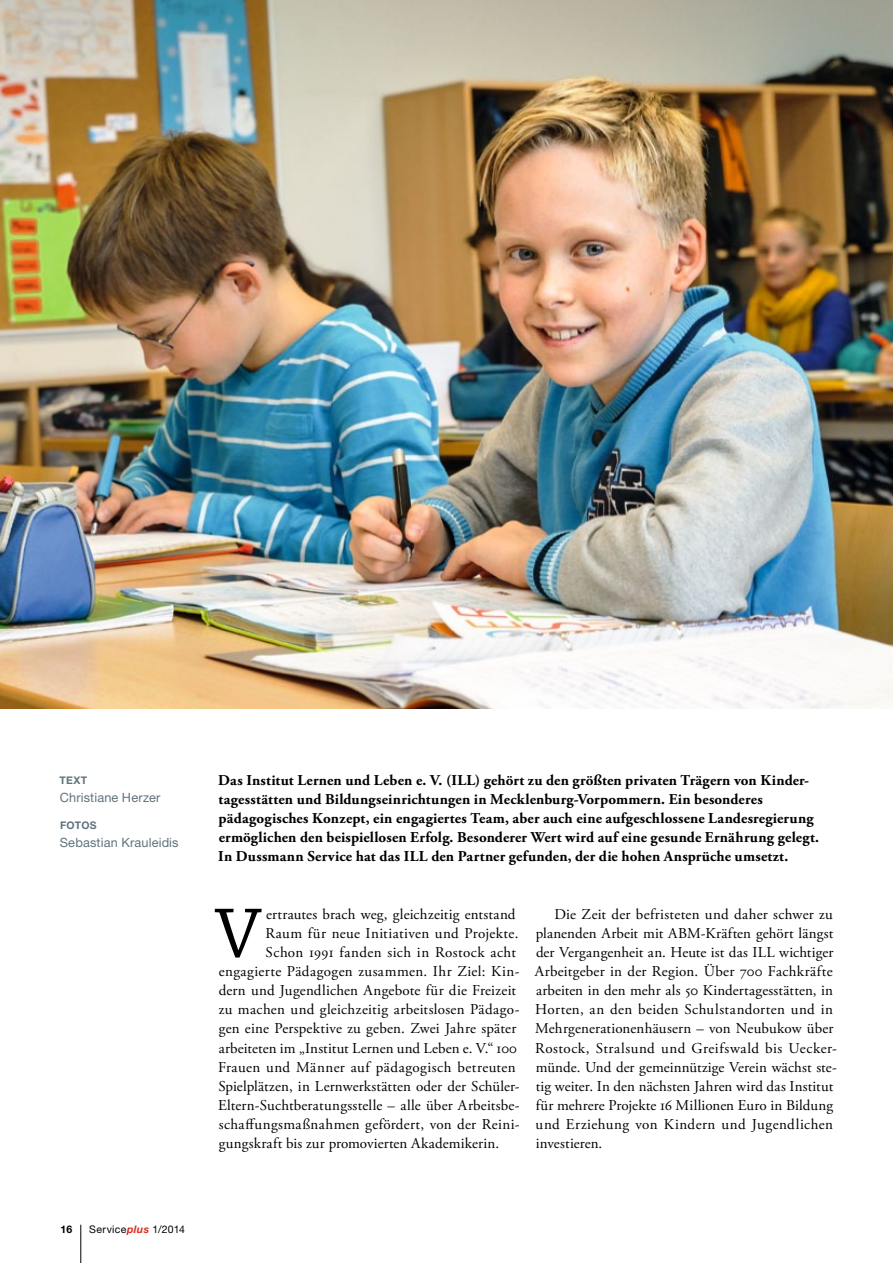
<style>
.page{position:relative;width:893px;height:1263px;background:#fff}
.page>*{position:absolute;margin:0;border:0;box-sizing:border-box;transform-origin:0 0}
._05_Initiale_DE{font:73.8px "Chaparral Pro";color:#000}
._05_Initiale_DE-2{font:15px "Adobe Garamond Pro";letter-spacing:.02em;color:#000}
._06_Fließtext_m__E{font:15px/19.2px "Adobe Garamond Pro";letter-spacing:.015em;color:#000}
._08_Fließtext_o__E{font:700 15px/19.2px "Adobe Garamond Pro";letter-spacing:.01em;color:#000}
._04_Credits_DE{font:12.75px "Helvetica Neue LT Pro";letter-spacing:.01em;color:#60747e}
.t1{font:10.5px "Helvetica Neue LT Pro";letter-spacing:.035em;color:#000}
._04_Credits_DE-2{font:700 10.5px "Helvetica Neue LT Pro";letter-spacing:.02em;color:#60747e}
.t2{font:700 10.5px "Helvetica Neue LT Pro";color:#000}
.s1{font-weight:700;font-style:italic;color:#dd2a1b}
</style>
<div class="page">
<img style="left:0;top:0;width:893px;height:708px">
<hr style="left:81px;top:1225px;width:1px;height:38px;background:#000">
<p class="_04_Credits_DE-2" style="left:60px;top:774px;width:29px">TEXT</p>
<p class="_04_Credits_DE" style="left:60px;top:790px;width:102px">Christiane Herzer</p>
<p class="_04_Credits_DE-2" style="left:60px;top:818px;width:38px">FOTOS</p>
<p class="_04_Credits_DE" style="left:60px;top:834px;width:120px">Sebastian Krauleidis</p>
<p class="t2" style="left:61px;top:1223px;width:13px">16</p>
<p class="t1" style="left:89px;top:1223px;width:97px">Service<span class="s1">plus</span> 1/2014</p>
<p class="_08_Fließtext_o__E" style="left:218px;top:770px;width:602px">Das Institut Lernen und Leben e. V. (ILL) gehört zu den größten privaten Trägern von Kinder&shy;tagesstätten und Bildungseinrichtungen in Mecklenburg-Vorpommern. Ein besonderes pädagogisches Konzept, ein engagiertes Team, aber auch eine aufgeschlossene Landesregierung ermöglichen den beispiellosen Erfolg. Besonderer Wert wird auf eine gesunde Ernährung gelegt.<br>In Dussmann Service hat das ILL den Partner gefunden, der die hohen Ansprüche umsetzt.</p>
<p class="_05_Initiale_DE" style="left:215px;top:892px;width:48px">V</p>
<p class="_05_Initiale_DE-2" style="left:266px;top:905px;width:251px">ertrautes brach weg, gleichzeitig entstand</p>
<p class="_05_Initiale_DE-2" style="left:265px;top:924px;width:255px">Raum für neue Initiativen und Projekte.</p>
<p class="_05_Initiale_DE-2" style="left:266px;top:943px;width:252px">Schon 1991 fanden sich in Rostock acht</p>
<p class="_05_Initiale_DE-2" style="left:219px;top:962px;width:302px">engagierte Pädagogen zusammen. Ihr Ziel: Kin-</p>
<p class="_05_Initiale_DE-2" style="left:219px;top:981px;width:299px">dern und Jugendlichen Angebote für die Freizeit</p>
<p class="_05_Initiale_DE-2" style="left:219px;top:1000px;width:302px">zu machen und gleichzeitig arbeitslosen Pädago-</p>
<p class="_05_Initiale_DE-2" style="left:219px;top:1019px;width:299px">gen eine Perspektive zu geben. Zwei Jahre später</p>
<p class="_05_Initiale_DE-2" style="left:219px;top:1039px;width:300px">arbeiteten im „Institut Lernen und Leben e. V.“ 100</p>
<p class="_05_Initiale_DE-2" style="left:218px;top:1058px;width:299px">Frauen und Männer auf pädagogisch betreuten</p>
<p class="_05_Initiale_DE-2" style="left:218px;top:1077px;width:302px">Spielplätzen, in Lernwerkstätten oder der Schüler-</p>
<p class="_05_Initiale_DE-2" style="left:218px;top:1096px;width:303px">Eltern-Suchtberatungsstelle – alle über Arbeitsbe-</p>
<p class="_05_Initiale_DE-2" style="left:219px;top:1115px;width:302px">schaffungsmaßnahmen gefördert, von der Reini-</p>
<p class="_05_Initiale_DE-2" style="left:219px;top:1134px;width:282px">gungskraft bis zur promovierten Akademikerin.</p>
<p class="_06_Fließtext_m__E" style="left:535px;top:905px;width:304px;text-indent:20px">Die Zeit der befristeten und daher schwer zu planenden Arbeit mit ABM-Kräften gehört längst der Vergangenheit an. Heute ist das ILL wichtiger Arbeitgeber in der Region. Über 700 Fachkräfte arbeiten in den mehr als 50 Kindertagesstätten, in Horten, an den beiden Schulstandorten und in Mehrgenerationenhäusern – von Neubukow über Rostock, Stralsund und Greifswald bis Uecker&shy;münde. Und der gemeinnützige Verein wächst ste&shy;tig weiter. In den nächsten Jahren wird das Institut für mehrere Projekte 16 Millionen Euro in Bildung und Erziehung von Kindern und Jugendlichen investieren.</p>
</div>
